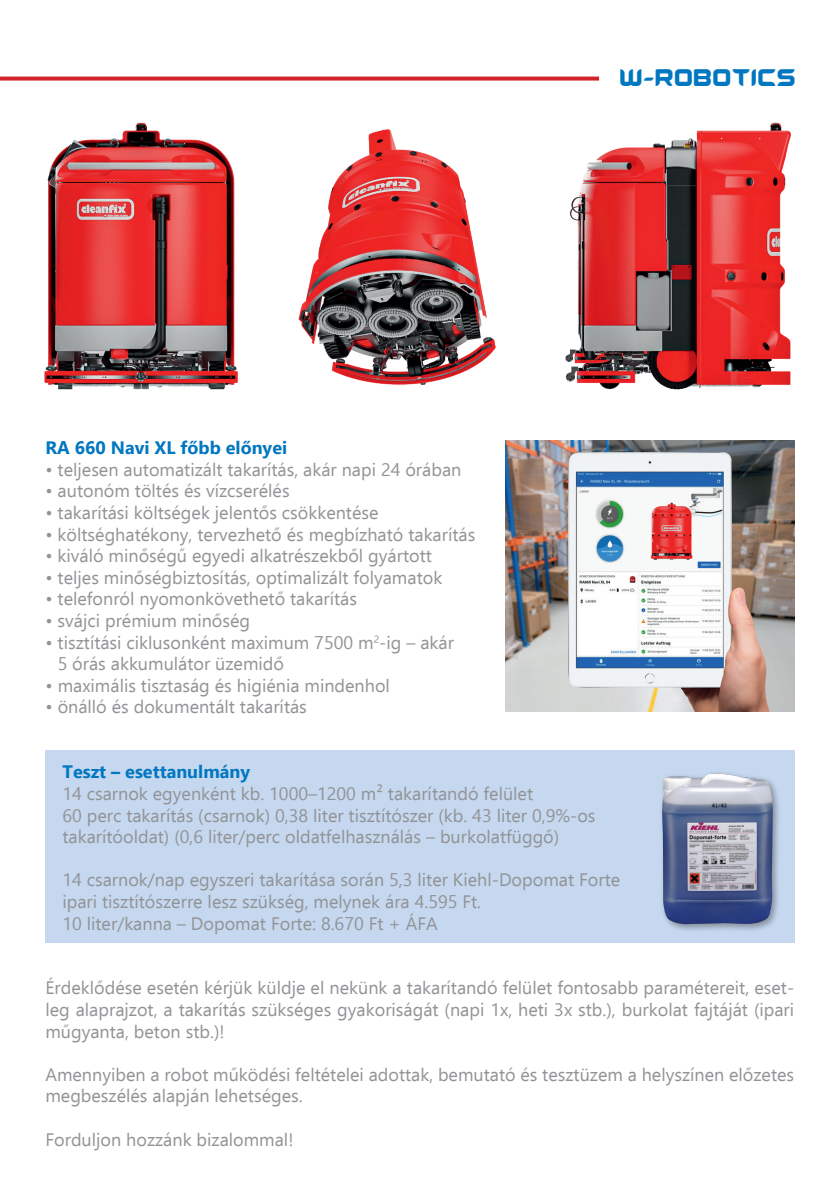
<style>
.page{position:relative;width:840px;height:1191px;background:#fff}
.page>*{position:absolute;margin:0;border:0;box-sizing:border-box;transform-origin:0 0}
.t1{font:24px "Helion W00";color:#0077c0}
.t2{font:18px/21.6px "Ebrima";color:#919396}
.t3{font:700 18px "Ebrima";color:#0077c0}
</style>
<div class="page">
<div style="left:45px;top:750px;width:749px;height:193px;background:#c6d8ef"></div>
<div style="left:658px;top:770px;width:123px;height:163px;background:#231f20;opacity:.4"></div>
<img style="left:661px;top:773px;width:111px;height:151px">
<svg style="left:0;top:77px;width:598px;height:4px;fill:#d1232a"></svg>
<img style="left:505px;top:441px;width:289px;height:270px">
<img style="left:44px;top:122px;width:194px;height:268px">
<img style="left:298px;top:129px;width:198px;height:256px">
<img style="left:565px;top:122px;width:226px;height:268px">
<p class="t3" style="left:45px;top:433px;width:243px">RA 660 Navi XL főbb előnyei</p>
<p class="t2" style="left:45px;top:458px;width:417px">• teljesen automatizá lt takarítás, aká r napi 24 órá ban</p>
<p class="t2" style="left:45px;top:479px;width:246px">• autonó m tö ltés és vízcserélés</p>
<p class="t2" style="left:45px;top:501px;width:334px">• takarítá si kö ltségek jelentős csö kkentése</p>
<p class="t2" style="left:45px;top:523px;width:431px">• kö ltséghaté kony, tervezhető és megbízható takarítá s</p>
<p class="t2" style="left:45px;top:544px;width:388px">• kivá ló minőségű egyedi alkatrészekbő l gyá rtott</p>
<p class="t2" style="left:45px;top:566px;width:398px">• teljes minőségbiztosítás, optimalizá lt folyamatok</p>
<p class="t2" style="left:45px;top:587px;width:313px">• telefonró l nyomonkövethető takarítá s</p>
<p class="t2" style="left:45px;top:609px;width:206px">• svájci prémium minőség</p>
<p class="t2" style="left:58px;top:631px;width:397px;text-indent:-12px">• tisztítási ciklusonként maximum 7500 m<sup>2</sup>-ig – aká r<br>5 órás akkumulátor üzemidő</p>
<p class="t2" style="left:45px;top:674px;width:346px">• maximá lis tisztaság és higiénia mindenhol</p>
<p class="t2" style="left:45px;top:695px;width:263px">• öná lló és dokumentá lt takarítás</p>
<h1 class="t1" style="left:620px;top:63px;width:178px">W-ROBOTICS</h1>
<p class="t3" style="left:62px;top:757px;width:189px">Teszt – esettanulmány</p>
<p class="t2" style="left:62px;top:782px;width:534px">14 csarnok egyenként kb. 1000–1200 m² takarítandó felület<br>60 perc takarítás (csarnok) 0,38 liter tisztítószer (kb. 43 liter 0,9%-os takarítóoldat) (0,6 liter/perc oldatfelhasználás – burkolatfüggő)</p>
<p class="t2" style="left:62px;top:868px;width:559px">14 csarnok/nap egyszeri takarítása során 5,3 liter Kiehl-Dopomat Forte ipari tisztítószerre lesz szükség, melynek ára 4.595 Ft.<br>10 liter/kanna – Dopomat Forte: 8.670 Ft + ÁFA</p>
<p class="t2" style="left:45px;top:976px;width:750px;text-align:justify">Érdeklődése esetén kérjük küldje el nekünk a takarítandó felület fontosabb paramétereit, eset&shy;leg alaprajzot, a takarítás szükséges gyakoriságát (napi 1x, heti 3x stb.), burkolat fajtáját (ipari műgyanta, beton stb.)!</p>
<p class="t2" style="left:45px;top:1063px;width:750px">Amennyiben a robot működési feltételei adottak, bemutató és tesztüzem a helyszínen előzetes megbeszélés alapján lehetséges.</p>
<p class="t2" style="left:45px;top:1127px;width:249px">Forduljon hozzánk bizalommal!</p>
</div>
